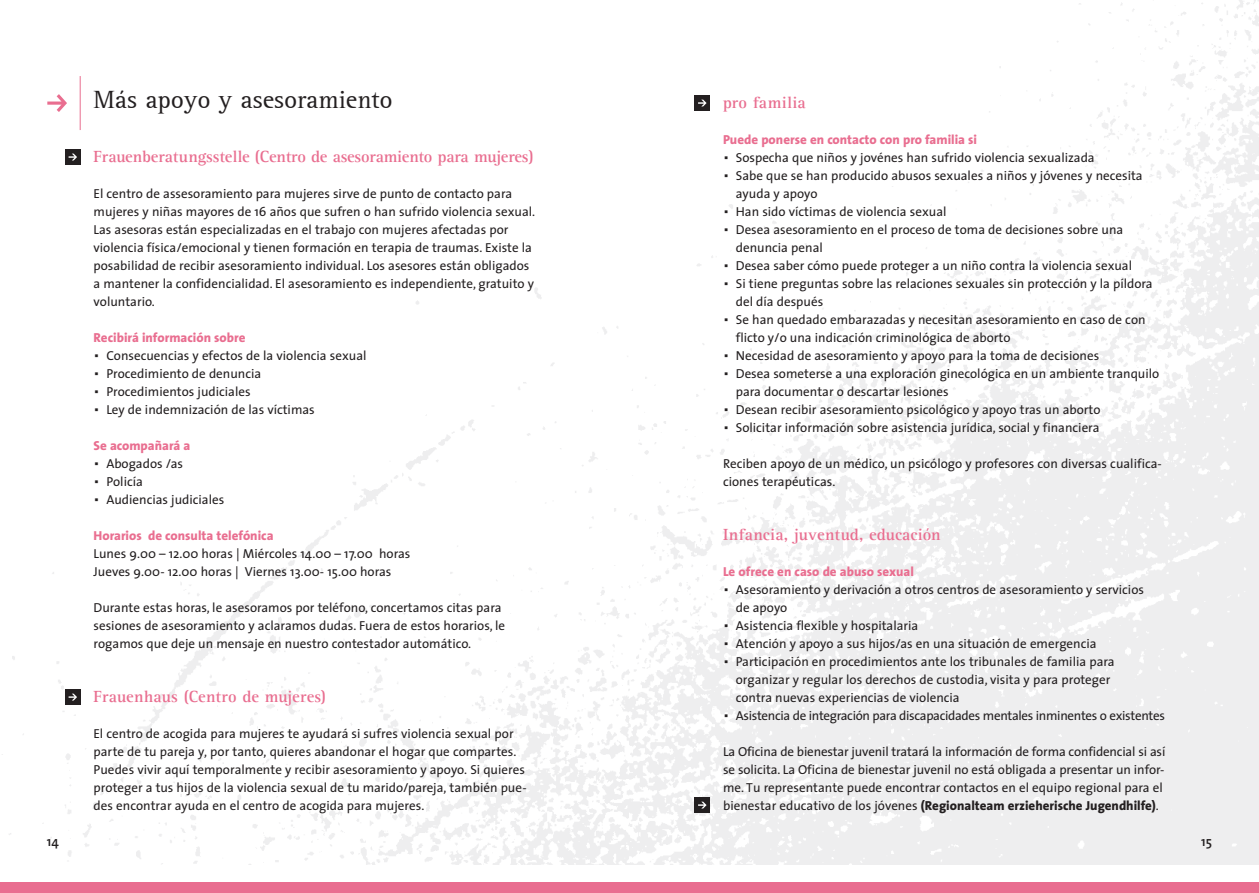
<style>
.page{position:relative;width:1259px;height:893px;background:#fff}
.page>*{position:absolute;margin:0;border:0;box-sizing:border-box;transform-origin:0 0}
.t1{font:25.5px "Rotis Serif";color:#231f20}
.t2{font:700 16.5px "Rotis Serif";letter-spacing:-.005em;color:#e96e90}
.t3{font:700 16.5px "Rotis Serif";letter-spacing:.02em;color:#e96e90}
.t4{font:600 13.5px "The Sans";color:#231f20}
.t5{font:13.05px/18px "The Sans";color:#231f20}
.t6{font:800 13.05px "The Sans";color:#e96e90}
.t7{font:13.05px "The Sans";letter-spacing:-.025em;color:#231f20}
.s1{font-weight:800;color:#e96e90}
.s2{font-family:"DIN";font-weight:500;font-size:22.5px}
.s3{font-weight:800}
</style>
<div class="page">
<div style="left:0;top:882px;width:629px;height:11px;background:#e96e90"></div>
<div style="left:629px;top:882px;width:630px;height:11px;background:#e96e90"></div>
<div style="left:629px;top:0;width:630px;height:864px;background:linear-gradient(to right,#fdfdfd,#f2f2f3)"></div>
<div style="left:65px;top:689px;width:16px;height:16px;background:#231f20"></div>
<svg style="left:69px;top:694px;width:8px;height:6px"></svg>
<div style="left:65px;top:149px;width:16px;height:16px;background:#231f20"></div>
<svg style="left:69px;top:154px;width:8px;height:6px"></svg>
<div style="left:694px;top:95px;width:16px;height:16px;background:#231f20"></div>
<svg style="left:698px;top:100px;width:8px;height:6px"></svg>
<div style="left:694px;top:797px;width:16px;height:16px;background:#231f20"></div>
<svg style="left:698px;top:802px;width:8px;height:6px"></svg>
<svg style="left:47px;top:94px;width:20px;height:18px"></svg>
<hr style="left:80px;top:76px;width:1px;height:54px;background:#e96e90">
<h1 class="t1" style="left:94px;top:85px;width:301px">Más apoyo y asesoramiento</h1>
<p class="t2" style="left:94px;top:147px;width:441px">Frauenberatungsstelle (Centro de asesoramiento para mujeres)</p>
<p class="t5" style="left:94px;top:184px;width:443px">El centro de assesoramiento para mujeres sirve de punto de contacto para mujeres y niñas mayores de 16 años que sufren o han sufrido violencia sexual.<br>Las asesoras están especializadas en el trabajo con mujeres afectadas por violencia física/emocional y tienen formación en terapia de traumas. Existe la posabilidad de recibir asesoramiento individual. Los asesores están obligados a mantener la confidencialidad. El asesoramiento es independiente, gratuito y voluntario.</p>
<p class="t5" style="left:94px;top:328px;width:274px"><span class="s1">Recibirá información sobre<br></span><span class="s2">·</span> Consecuencias y efectos de la violencia sexual <span class="s2">·</span> Procedimiento de denuncia<br><span class="s2">·</span> Procedimientos judiciales<br><span class="s2">·</span> Ley de indemnización de las víctimas</p>
<p class="t5" style="left:94px;top:436px;width:132px"><span class="s1">Se acompañará a<br></span><span class="s2">·</span> Abogados /as<br><span class="s2">·</span> Policía<br><span class="s2">·</span> Audiencias judiciales</p>
<p class="t6" style="left:94px;top:525px;width:181px">Horarios de consulta telefónica</p>
<p class="t5" style="left:94px;top:544px;width:318px">Lunes 9.00 – 12.00 horas | Miércoles 14.00 – 17.00 horas<br>Jueves 9.00- 12.00 horas | Viernes 13.00- 15.00 horas</p>
<p class="t5" style="left:94px;top:598px;width:413px">Durante estas horas, le asesoramos por teléfono, concertamos citas para sesiones de asesoramiento y aclaramos dudas. Fuera de estos horarios, le rogamos que deje un mensaje en nuestro contestador automático.</p>
<p class="t2" style="left:94px;top:687px;width:234px">Frauenhaus (Centro de mujeres)</p>
<p class="t5" style="left:94px;top:724px;width:434px">El centro de acogida para mujeres te ayudará si sufres violencia sexual por parte de tu pareja y, por tanto, quieres abandonar el hogar que compartes.<br>Puedes vivir aquí temporalmente y recibir asesoramiento y apoyo. Si quieres proteger a tus hijos de la violencia sexual de tu marido/pareja, también pue&shy;des encontrar ayuda en el centro de acogida para mujeres.</p>
<p class="t3" style="left:723px;top:93px;width:84px">pro familia</p>
<p class="t6" style="left:723px;top:129px;width:256px">Puede ponerse en contacto con pro familia si</p>
<p class="t5" style="left:723px;top:148px;width:373px"><span class="s2">·</span> Sospecha que niños y jovénes han sufrido violencia sexualizada</p>
<p class="t5" style="left:723px;top:166px;width:421px"><span class="s2">·</span> Sabe que se han producido abusos sexuales a niños y jóvenes y necesita</p>
<p class="t5" style="left:736px;top:184px;width:83px">ayuda y apoyo</p>
<p class="t5" style="left:723px;top:202px;width:225px"><span class="s2">·</span> Han sido víctimas de violencia sexual</p>
<p class="t5" style="left:723px;top:220px;width:402px"><span class="s2">·</span> Desea asesoramiento en el proceso de toma de decisiones sobre una</p>
<p class="t5" style="left:736px;top:238px;width:89px">denuncia penal</p>
<p class="t5" style="left:723px;top:256px;width:410px"><span class="s2">·</span> Desea saber cómo puede proteger a un niño contra la violencia sexual</p>
<p class="t5" style="left:723px;top:274px;width:431px"><span class="s2">·</span> Si tiene preguntas sobre las relaciones sexuales sin protección y la píldora</p>
<p class="t5" style="left:736px;top:292px;width:89px">del día después</p>
<p class="t5" style="left:723px;top:310px;width:424px"><span class="s2">·</span> Se han quedado embarazadas y necesitan asesoramiento en caso de con</p>
<p class="t5" style="left:736px;top:328px;width:276px">flicto y/o una indicación criminológica de aborto</p>
<p class="t5" style="left:723px;top:346px;width:378px"><span class="s2">·</span> Necesidad de asesoramiento y apoyo para la toma de decisiones</p>
<p class="t5" style="left:723px;top:364px;width:438px"><span class="s2">·</span> Desea someterse a una exploración ginecológica en un ambiente tranquilo</p>
<p class="t5" style="left:736px;top:382px;width:214px">para documentar o descartar lesiones</p>
<p class="t5" style="left:723px;top:400px;width:379px"><span class="s2">·</span> Desean recibir asesoramiento psicológico y apoyo tras un aborto</p>
<p class="t5" style="left:723px;top:418px;width:378px"><span class="s2">·</span> Solicitar información sobre asistencia jurídica, social y financiera</p>
<p class="t5" style="left:723px;top:454px;width:440px">Reciben apoyo de un médico, un psicólogo y profesores con diversas cualifica&shy;ciones terapéuticas.</p>
<p class="t2" style="left:723px;top:525px;width:219px">Infancia, juventud, educación</p>
<p class="t6" style="left:723px;top:561px;width:192px">Le ofrece en caso de abuso sexual</p>
<p class="t5" style="left:723px;top:580px;width:422px"><span class="s2">·</span> Asesoramiento y derivación a otros centros de asesoramiento y servicios</p>
<p class="t5" style="left:736px;top:598px;width:53px">de apoyo</p>
<p class="t5" style="left:723px;top:616px;width:197px"><span class="s2">·</span> Asistencia flexible y hospitalaria</p>
<p class="t5" style="left:723px;top:634px;width:375px"><span class="s2">·</span> Atención y apoyo a sus hijos/as en una situación de emergencia</p>
<p class="t5" style="left:723px;top:652px;width:393px"><span class="s2">·</span> Participación en procedimientos ante los tribunales de familia para</p>
<p class="t5" style="left:736px;top:670px;width:376px">organizar y regular los derechos de custodia, visita y para proteger</p>
<p class="t5" style="left:736px;top:688px;width:225px">contra nuevas experiencias de violencia</p>
<p class="t7" style="left:723px;top:705px;width:443px"><span class="s2">·</span> Asistencia de integración para discapacidades mentales inminentes o existentes</p>
<p class="t5" style="left:723px;top:742px;width:444px">La Oficina de bienestar juvenil tratará la información de forma confidencial si así se solicita. La Oficina de bienestar juvenil no está obligada a presentar un infor&shy;me. Tu representante puede encontrar contactos en el equipo regional para el bienestar educativo de los jóvenes <span class="s3">(Regionalteam erzieherische Jugendhilfe)</span>.</p>
<p class="t4" style="left:47px;top:830px;width:14px">14</p>
<p class="t4" style="left:1201px;top:830px;width:12px">15</p>
</div>
